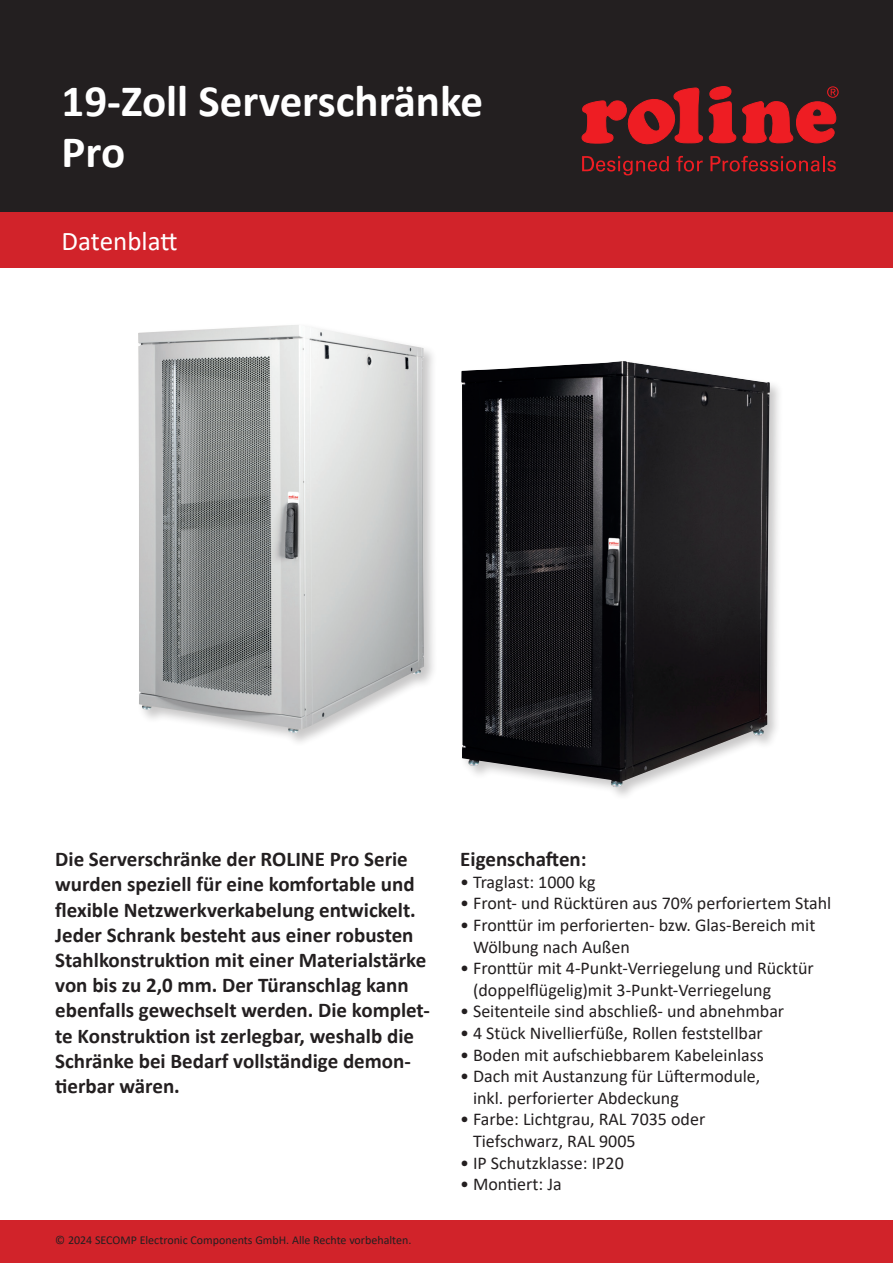
<style>
.page{position:relative;width:893px;height:1263px;background:#fff}
.page>*{position:absolute;margin:0;border:0;box-sizing:border-box;transform-origin:0 0}
.t1{font:700 45px/51px "Calibri";color:#fff}
.t2{font:27px "Calibri";color:#fff}
.t3{font:700 21px/25.2px "Calibri";color:#231f20}
.t4{font:18px/21.6px "Calibri";color:#231f20}
.t5{font:12px "Calibri";color:#231f20}
</style>
<div class="page">
<div style="left:0;top:0;width:893px;height:213px;background:#231f20"></div>
<div style="left:0;top:213px;width:893px;height:55px;background:#d1232a"></div>
<svg style="left:582px;top:86px;width:257px;height:59px"></svg>
<svg style="left:582px;top:156px;width:87px;height:19px"></svg>
<svg style="left:676px;top:156px;width:27px;height:16px"></svg>
<svg style="left:710px;top:156px;width:126px;height:16px"></svg>
<div style="left:136px;top:322px;width:302px;height:425px;background:#231f20;opacity:.25"></div>
<img style="left:138px;top:325px;width:286px;height:408px">
<div style="left:0;top:1220px;width:893px;height:43px;background:#d1232a"></div>
<div style="left:459px;top:359px;width:325px;height:442px;background:#231f20;opacity:.25"></div>
<img style="left:461px;top:361px;width:309px;height:426px">
<h1 class="t1" style="left:62px;top:75px;width:423px">19-Zoll Serverschränke<br>Pro</h1>
<h2 class="t2" style="left:62px;top:223px;width:117px">Datenblatt</h2>
<p class="t3" style="left:55px;top:846px;width:376px">Die Serverschränke der ROLINE Pro Serie wurden speziell für eine komfortable und flexible Netzwerkverkabelung entwickelt.<br>Jeder Schrank besteht aus einer robusten Stahlkonstruktion mit einer Materialstärke von bis zu 2,0 mm. Der Türanschlag kann ebenfalls gewechselt werden. Die komplet&shy;te Konstruktion ist zerlegbar, weshalb die Schränke bei Bedarf vollständige demon&shy;tierbar wären.</p>
<p class="t3" style="left:460px;top:846px;width:128px">Eigenschaften:</p>
<p class="t4" style="left:460px;top:871px;width:137px">• Traglast: 1000 kg</p>
<p class="t4" style="left:460px;top:892px;width:373px">• Front- und Rücktüren aus 70% perforiertem Stahl</p>
<p class="t4" style="left:473px;top:914px;width:344px;text-indent:-13px">• Fronttür im perforierten- bzw. Glas-Bereich mit<br>Wölbung nach Außen</p>
<p class="t4" style="left:473px;top:957px;width:342px;text-indent:-13px">• Fronttür mit 4-Punkt-Verriegelung und Rücktür (doppelflügelig)mit 3-Punkt-Verriegelung</p>
<p class="t4" style="left:460px;top:1000px;width:325px">• Seitenteile sind abschließ- und abnehmbar</p>
<p class="t4" style="left:460px;top:1022px;width:304px">• 4 Stück Nivellierfüße, Rollen feststellbar</p>
<p class="t4" style="left:460px;top:1043px;width:305px">• Boden mit aufschiebbarem Kabeleinlass</p>
<p class="t4" style="left:473px;top:1065px;width:289px;text-indent:-13px">• Dach mit Austanzung für Lüftermodule, inkl. perforierter Abdeckung</p>
<p class="t4" style="left:473px;top:1108px;width:234px;text-indent:-13px">• Farbe: Lichtgrau, RAL 7035 oder<br>Tiefschwarz, RAL 9005</p>
<p class="t4" style="left:460px;top:1151px;width:165px">• IP Schutzklasse: IP20</p>
<p class="t4" style="left:460px;top:1173px;width:103px">• Montiert: Ja</p>
<p class="t5" style="left:55px;top:1231px;width:358px">© 2024 SECOMP Electronic Components GmbH. Alle Rechte vorbehalten.</p>
</div>
